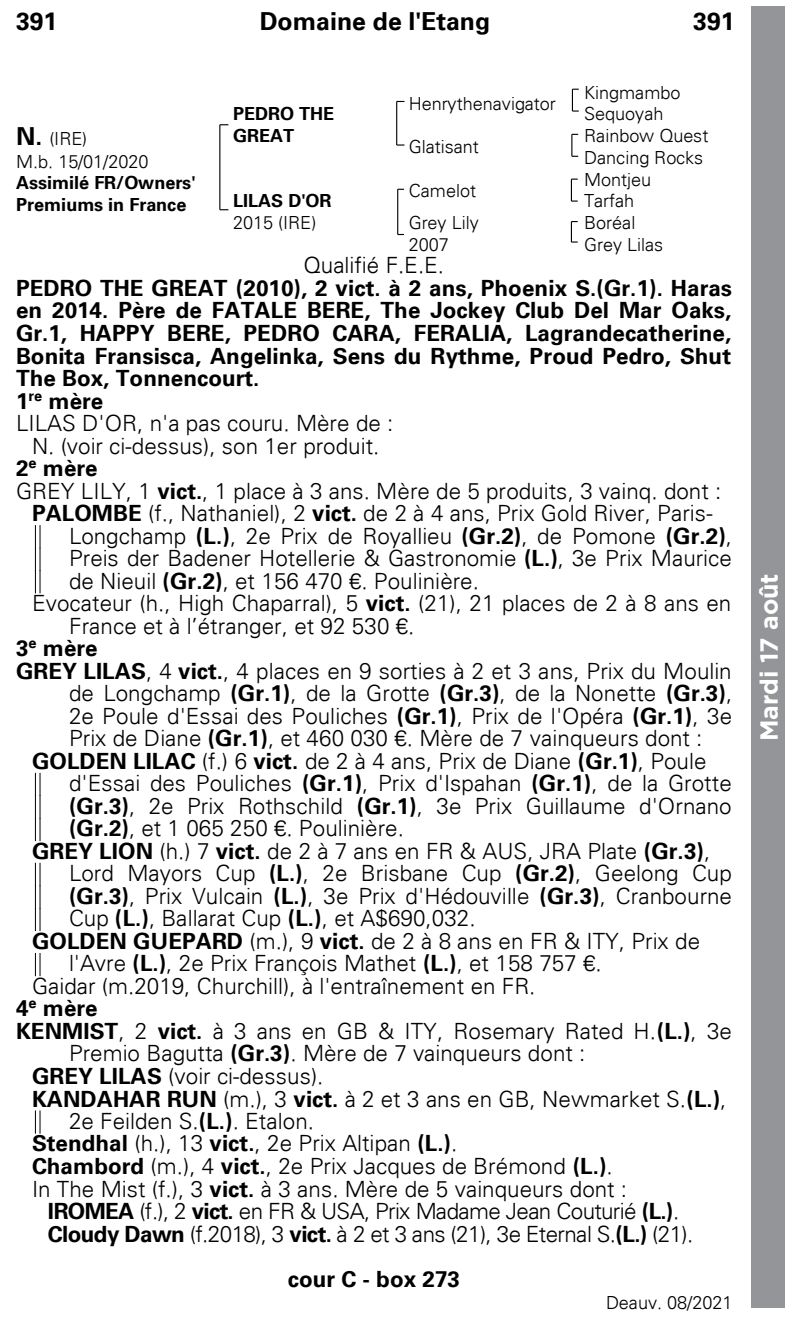
<style>
.page{position:relative;width:785px;height:1324px;background:#fff}
.page>*{position:absolute;margin:0;border:0;box-sizing:border-box;transform-origin:0 0}
.t1{font:700 24.75px "Univers 65";color:#000}
.t2{font:700 24.75px "Gotham";color:#fff}
.t3{font:300 22.5px/22.5px "Univers 45";color:#000;text-align:center}
.t4{font:700 22.5px/22.5px "Univers 65";color:#000}
.t5{font:300 22.5px "Univers 45";letter-spacing:-.025em;color:#000}
.t6{font:300 18px/21.6px "Univers 45";letter-spacing:-.005em;color:#000}
.t7{font:700 18px/21.4px "Univers 65";color:#000}
.s1{font-family:"Univers 65";font-weight:700;font-size:24.75px}
.s2{font-family:"Univers 65";font-weight:700}
</style>
<div class="page">
<svg style="left:35px;top:525px;width:6px;height:68px"></svg>
<svg style="left:35px;top:773px;width:6px;height:67px"></svg>
<svg style="left:35px;top:863px;width:6px;height:67px"></svg>
<svg style="left:35px;top:953px;width:6px;height:22px"></svg>
<svg style="left:35px;top:1111px;width:6px;height:22px"></svg>
<hr style="left:219px;top:125px;width:1px;height:85px;background:#000">
<svg style="left:396px;top:144px;width:8px;height:2px"></svg>
<hr style="left:396px;top:101px;width:1px;height:44px;background:#000">
<hr style="left:397px;top:189px;width:1px;height:45px;background:#000">
<hr style="left:570px;top:221px;width:2px;height:21px;background:#000">
<svg style="left:571px;top:134px;width:7px;height:23px"></svg>
<hr style="left:570px;top:179px;width:2px;height:22px;background:#000">
<svg style="left:572px;top:89px;width:6px;height:23px"></svg>
<div style="left:751px;top:6px;width:33px;height:1301px;background:#939598"></div>
<p class="t1" style="left:16px;top:7px;width:43px">391</p>
<p class="t1" style="left:260px;top:7px;width:232px">Domaine de l'Etang</p>
<p class="t1" style="left:693px;top:7px;width:43px">391</p>
<p class="t6" style="left:408px;top:92px;width:149px">Henrythenavigator</p>
<p class="t6" style="left:584px;top:82px;width:98px">Kingmambo<br>Sequoyah</p>
<p class="t6" style="left:408px;top:136px;width:72px">Glatisant</p>
<p class="t6" style="left:584px;top:125px;width:126px">Rainbow Quest<br>Dancing Rocks</p>
<p class="t7" style="left:233px;top:103px;width:103px">PEDRO THE<br>GREAT</p>
<p class="t6" style="left:16px;top:127px;width:134px;line-height:23.4px"><span class="s1">N.</span> (IRE)<br>M.b. 15/01/2020</p>
<p class="t7" style="left:16px;top:172px;width:181px">Assimilé FR/Owners'<br>Premiums in France</p>
<p class="t6" style="left:408px;top:179px;width:69px">Camelot</p>
<p class="t6" style="left:584px;top:169px;width:69px">Montjeu<br>Tarfah</p>
<p class="t6" style="left:408px;top:212px;width:72px">Grey Lily<br>2007</p>
<p class="t6" style="left:584px;top:212px;width:81px">Boréal<br>Grey Lilas</p>
<p class="t3" style="left:303px;top:254px;width:142px">Qualifié F.E.E.</p>
<p class="t4" style="left:16px;top:277px;width:717px">PEDRO THE GREAT (2010), 2 vict. à 2 ans, Phoenix S.(Gr.1). Haras en 2014. Père de FATALE BERE, The Jockey Club Del Mar Oaks, Gr.1, HAPPY BERE, PEDRO CARA, FERALIA, Lagrandecatherine, Bonita Fransisca, Angelinka, Sens du Rythme, Proud Pedro, Shut The Box, Tonnencourt.<br>1<sup>re</sup> mère</p>
<p class="t3" style="left:16px;top:412px;width:378px">LILAS D'OR, n'a pas couru. Mère de :<br>N. (voir ci-dessus), son 1er produit.</p>
<p class="t4" style="left:16px;top:457px;width:83px">2<sup>e</sup> mère</p>
<p class="t3" style="left:16px;top:479px;width:706px">GREY LILY, 1 <span class="s2">vict.</span>, 1 place à 3 ans. Mère de 5 produits, 3 vainq. dont :</p>
<p class="t3" style="left:32px;top:502px;width:682px"><span class="s2">PALOMBE</span> (f., Nathaniel), 2 <span class="s2">vict.</span> de 2 à 4 ans, Prix Gold River, Paris-</p>
<p class="t3" style="left:69px;top:524px;width:664px">Longchamp <span class="s2">(L.)</span>, 2e Prix de Royallieu <span class="s2">(Gr.2)</span>, de Pomone <span class="s2">(Gr.2)</span>,</p>
<p class="t3" style="left:69px;top:547px;width:664px">Preis der Badener Hotellerie &amp; Gastronomie <span class="s2">(L.)</span>, 3e Prix Maurice</p>
<p class="t3" style="left:69px;top:569px;width:411px">de Nieuil <span class="s2">(Gr.2)</span>, et 156 470 €. Poulinière.</p>
<p class="t3" style="left:32px;top:592px;width:700px">Evocateur (h., High Chaparral), 5 <span class="s2">vict.</span> (21), 21 places de 2 à 8 ans en</p>
<p class="t3" style="left:69px;top:614px;width:346px">France et à l’étranger, et 92 530 €.</p>
<p class="t4" style="left:16px;top:637px;width:83px">3<sup>e</sup> mère</p>
<p class="t3" style="left:16px;top:659px;width:716px"><span class="s2">GREY LILAS</span>, 4 <span class="s2">vict.</span>, 4 places en 9 sorties à 2 et 3 ans, Prix du Moulin</p>
<p class="t3" style="left:69px;top:682px;width:664px">de Longchamp <span class="s2">(Gr.1)</span>, de la Grotte <span class="s2">(Gr.3)</span>, de la Nonette <span class="s2">(Gr.3)</span>,</p>
<p class="t3" style="left:69px;top:704px;width:664px">2e Poule d'Essai des Pouliches <span class="s2">(Gr.1)</span>, Prix de l'Opéra <span class="s2">(Gr.1)</span>, 3e</p>
<p class="t3" style="left:69px;top:727px;width:634px">Prix de Diane <span class="s2">(Gr.1)</span>, et 460 030 €. Mère de 7 vainqueurs dont :</p>
<p class="t3" style="left:32px;top:749px;width:676px"><span class="s2">GOLDEN LILAC</span> (f.) 6 <span class="s2">vict.</span> de 2 à 4 ans, Prix de Diane <span class="s2">(Gr.1)</span>, Poule</p>
<p class="t3" style="left:69px;top:772px;width:664px">d'Essai des Pouliches <span class="s2">(Gr.1)</span>, Prix d'Ispahan <span class="s2">(Gr.1)</span>, de la Grotte</p>
<p class="t3" style="left:69px;top:794px;width:664px"><span class="s2">(Gr.3)</span>, 2e Prix Rothschild <span class="s2">(Gr.1)</span>, 3e Prix Guillaume d'Ornano</p>
<p class="t3" style="left:69px;top:817px;width:336px"><span class="s2">(Gr.2)</span>, et 1 065 250 €. Poulinière.</p>
<p class="t3" style="left:32px;top:839px;width:679px"><span class="s2">GREY LION</span> (h.) 7 <span class="s2">vict.</span> de 2 à 7 ans en FR &amp; AUS, JRA Plate <span class="s2">(Gr.3)</span>,</p>
<p class="t3" style="left:69px;top:862px;width:664px">Lord Mayors Cup <span class="s2">(L.)</span>, 2e Brisbane Cup <span class="s2">(Gr.2)</span>, Geelong Cup</p>
<p class="t3" style="left:69px;top:884px;width:664px"><span class="s2">(Gr.3)</span>, Prix Vulcain <span class="s2">(L.)</span>, 3e Prix d'Hédouville <span class="s2">(Gr.3)</span>, Cranbourne</p>
<p class="t3" style="left:69px;top:907px;width:408px">Cup <span class="s2">(L.)</span>, Ballarat Cup <span class="s2">(L.)</span>, et A$690,032.</p>
<p class="t3" style="left:32px;top:929px;width:669px"><span class="s2">GOLDEN GUEPARD</span> (m.), 9 <span class="s2">vict.</span> de 2 à 8 ans en FR &amp; ITY, Prix de</p>
<p class="t3" style="left:69px;top:952px;width:534px">l'Avre <span class="s2">(L.)</span>, 2e Prix François Mathet <span class="s2">(L.)</span>, et 158 757 €.</p>
<p class="t3" style="left:32px;top:974px;width:505px">Gaidar (m.2019, Churchill), à l'entraînement en FR.</p>
<p class="t4" style="left:16px;top:997px;width:83px">4<sup>e</sup> mère</p>
<p class="t3" style="left:16px;top:1019px;width:717px"><span class="s2">KENMIST</span>, 2 <span class="s2">vict.</span> à 3 ans en GB &amp; ITY, Rosemary Rated H.<span class="s2">(L.)</span>, 3e</p>
<p class="t3" style="left:69px;top:1042px;width:518px">Premio Bagutta <span class="s2">(Gr.3)</span>. Mère de 7 vainqueurs dont :</p>
<p class="t3" style="left:32px;top:1064px;width:293px"><span class="s2">GREY LILAS</span> (voir ci-dessus).</p>
<p class="t3" style="left:32px;top:1087px;width:696px"><span class="s2">KANDAHAR RUN</span> (m.), 3 <span class="s2">vict.</span> à 2 et 3 ans en GB, Newmarket S.<span class="s2">(L.)</span>,</p>
<p class="t3" style="left:69px;top:1109px;width:246px">2e Feilden S.<span class="s2">(L.)</span>. Etalon.</p>
<p class="t3" style="left:32px;top:1132px;width:427px"><span class="s2">Stendhal</span> (h.), 13 <span class="s2">vict.</span>, 2e Prix Altipan <span class="s2">(L.)</span>.</p>
<p class="t3" style="left:32px;top:1154px;width:582px"><span class="s2">Chambord</span> (m.), 4 <span class="s2">vict.</span>, 2e Prix Jacques de Brémond <span class="s2">(L.)</span>.</p>
<p class="t3" style="left:32px;top:1177px;width:596px">In The Mist (f.), 3 <span class="s2">vict.</span> à 3 ans. Mère de 5 vainqueurs dont :</p>
<p class="t5" style="left:48px;top:1197px;width:632px"><span class="s2">IROMEA</span> (f.), 2 <span class="s2">vict.</span> en FR &amp; USA, Prix Madame Jean Couturié <span class="s2">(L.)</span>.</p>
<p class="t5" style="left:48px;top:1220px;width:646px"><span class="s2">Cloudy Dawn</span> (f.2018), 3 <span class="s2">vict.</span> à 2 et 3 ans (21), 3e Eternal S.<span class="s2">(L.)</span> (21).</p>
<p class="t4" style="left:288px;top:1267px;width:174px">cour C - box 273</p>
<p class="t6" style="left:606px;top:1291px;width:128px">Deauv. 08/2021</p>
<p class="t7" style="left:233px;top:190px;width:100px">LILAS D'OR</p>
<p class="t6" style="left:233px;top:212px;width:85px">2015 (IRE)</p>
<p class="t2" style="left:752px;top:741px;width:169px;rotate:-90deg">Mardi 17 août</p>
</div>
